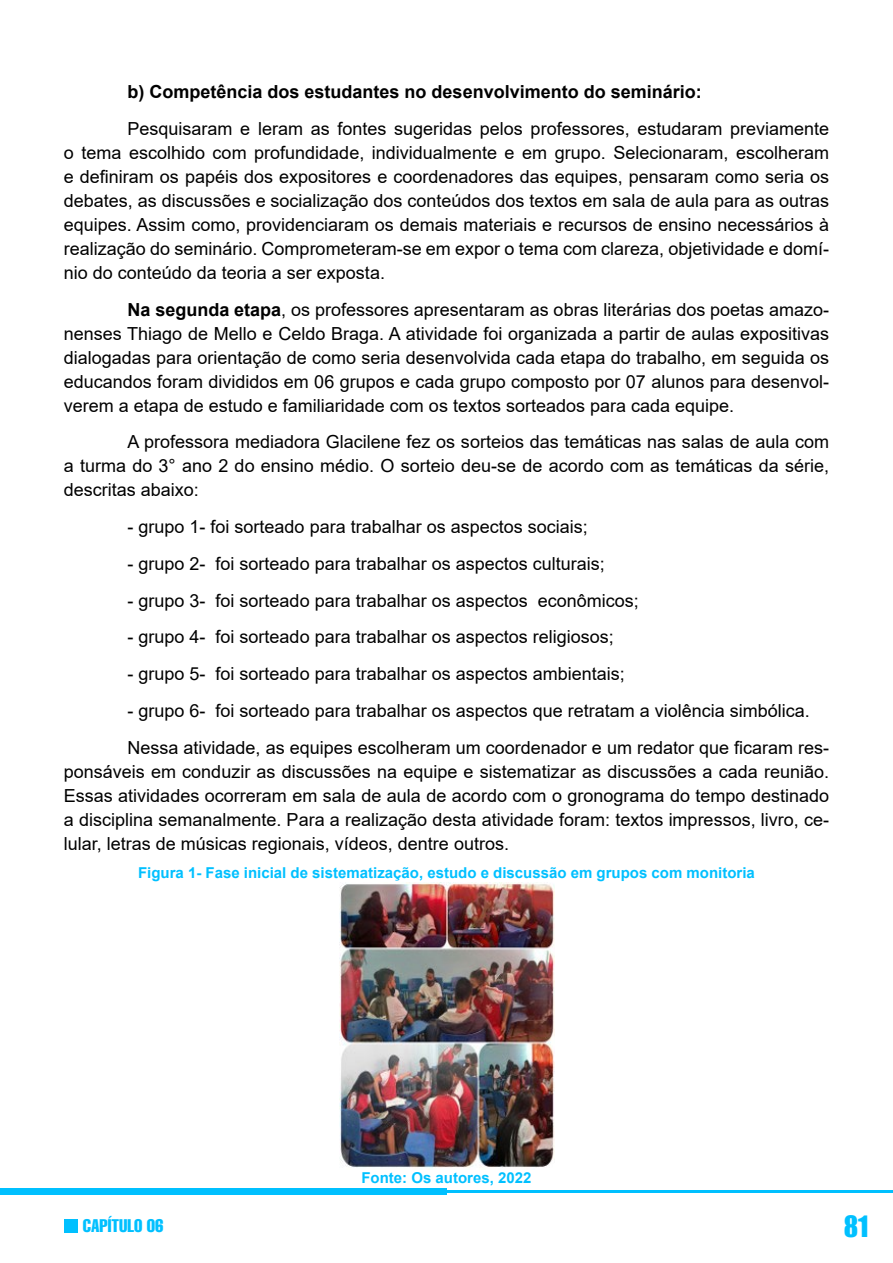
<style>
.page{position:relative;width:893px;height:1263px;background:#fff}
.page>*{position:absolute;margin:0;border:0;box-sizing:border-box;transform-origin:0 0}
.t1{font:27px "Impact";color:#00c0ff}
.t2{font:18px/24px "Arial";color:#000;text-align:justify}
.t3{font:700 18px "Arial";color:#000}
.t4{font:extra-condensed 18px "Helvetica";color:#00c0ff}
.t5{font:700 15px "Arial";color:#00c0ff}
.s1{font-weight:700}
</style>
<div class="page">
<div style="left:0;top:1188px;width:446px;height:7px;background:#00c0ff"></div>
<hr style="left:446px;top:1191px;width:447px;height:2px;background:#00c0ff">
<div style="left:65px;top:1219px;width:13px;height:14px;background:#00c0ff"></div>
<img style="left:339px;top:882px;width:216px;height:287px">
<p class="t3" style="left:128px;top:79px;width:576px">b) Competência dos estudantes no desenvolvimento do seminário:</p>
<p class="t2" style="left:64px;top:116px;width:767px;text-indent:64px">Pesquisaram e leram as fontes sugeridas pelos professores, estudaram previamente o tema escolhido com profundidade, individualmente e em grupo. Selecionaram, escolheram e definiram os papéis dos expositores e coordenadores das equipes, pensaram como seria os debates, as discussões e socialização dos conteúdos dos textos em sala de aula para as outras equipes. Assim como, providenciaram os demais materiais e recursos de ensino necessários à realização do seminário. Comprometeram-se em expor o tema com clareza, objetividade e domí&shy;nio do conteúdo da teoria a ser exposta.</p>
<p class="t2" style="left:64px;top:297px;width:767px;text-indent:64px"><span class="s1">Na segunda etapa</span>, os professores apresentaram as obras literárias dos poetas amazo&shy;nenses Thiago de Mello e Celdo Braga. A atividade foi organizada a partir de aulas expositivas dialogadas para orientação de como seria desenvolvida cada etapa do trabalho, em seguida os educandos foram divididos em 06 grupos e cada grupo composto por 07 alunos para desenvol&shy;verem a etapa de estudo e familiaridade com os textos sorteados para cada equipe.</p>
<p class="t2" style="left:64px;top:430px;width:767px;text-indent:64px">A professora mediadora Glacilene fez os sorteios das temáticas nas salas de aula com a turma do 3° ano 2 do ensino médio. O sorteio deu-se de acordo com as temáticas da série, descritas abaixo:</p>
<p class="t2" style="left:128px;top:515px;width:462px">- grupo 1- foi sorteado para trabalhar os aspectos sociais;</p>
<p class="t2" style="left:128px;top:551px;width:479px">- grupo 2- foi sorteado para trabalhar os aspectos culturais;</p>
<p class="t2" style="left:128px;top:588px;width:513px">- grupo 3- foi sorteado para trabalhar os aspectos econômicos;</p>
<p class="t2" style="left:128px;top:625px;width:488px">- grupo 4- foi sorteado para trabalhar os aspectos religiosos;</p>
<p class="t2" style="left:128px;top:662px;width:499px">- grupo 5- foi sorteado para trabalhar os aspectos ambientais;</p>
<p class="t2" style="left:128px;top:692px;width:703px;line-height:36.8px">- grupo 6- foi sorteado para trabalhar os aspectos que retratam a violência simbólica.<br>Nessa atividade, as equipes escolheram um coordenador e um redator que ficaram res-</p>
<p class="t2" style="left:64px;top:759px;width:767px">ponsáveis em conduzir as discussões na equipe e sistematizar as discussões a cada reunião.<br>Essas atividades ocorreram em sala de aula de acordo com o gronograma do tempo destinado a disciplina semanalmente. Para a realização desta atividade foram: textos impressos, livro, ce&shy;lular, letras de músicas regionais, vídeos, dentre outros.</p>
<p class="t5" style="left:138px;top:862px;width:618px">Figura 1- Fase inicial de sistematização, estudo e discussão em grupos com monitoria</p>
<p class="t5" style="left:361px;top:1167px;width:172px">Fonte: Os autores, 2022</p>
<p class="t4" style="left:83px;top:1214px;width:82px">CAPÍTULO 06</p>
<h1 class="t1" style="left:844px;top:1206px;width:26px">81</h1>
</div>
